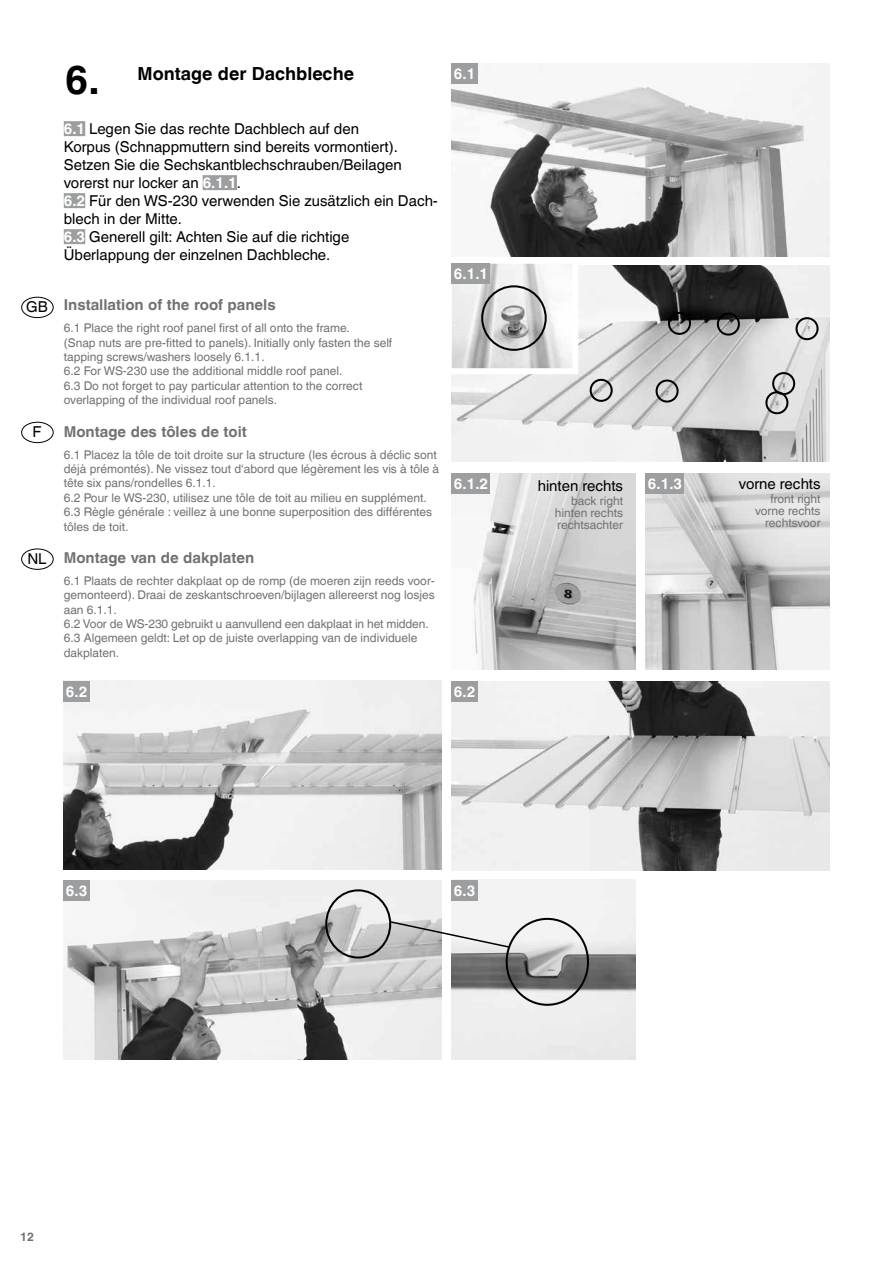
<style>
.page{position:relative;width:893px;height:1263px;background:#fff}
.page>*{position:absolute;margin:0;border:0;box-sizing:border-box;transform-origin:0 0}
.t1{font:700 40.5px "Helvetica World";color:#000}
.t2{font:700 18px "Helvetica World";color:#000}
.t3{font:15px/18px "Helvetica World";color:#000}
.t4{font:700 15px "Helvetica World";color:#707172}
.t5{font:700 15px "Helvetica World";color:#fff}
.t6{font:12px/14.4px "Helvetica World";color:#707172}
.t7{font:700 12px "Helvetica World";color:#707172}
.s1{font-weight:700;color:#fff}
</style>
<div class="page">
<div style="left:64px;top:121px;width:21px;height:15px;background:#9c9e9f"></div>
<div style="left:203px;top:175px;width:34px;height:15px;background:#9c9e9f"></div>
<div style="left:64px;top:193px;width:21px;height:15px;background:#9c9e9f"></div>
<div style="left:64px;top:229px;width:21px;height:15px;background:#9c9e9f"></div>
<div style="left:21px;top:297px;width:33px;height:21px;border:1px solid #000;border-radius:50%"></div>
<div style="left:21px;top:422px;width:33px;height:21px;border:1px solid #000;border-radius:50%"></div>
<div style="left:21px;top:549px;width:33px;height:21px;border:1px solid #000;border-radius:50%"></div>
<img style="left:452px;top:64px;width:377px;height:192px">
<img style="left:452px;top:265px;width:377px;height:197px">
<img style="left:64px;top:680px;width:377px;height:189px">
<img style="left:452px;top:681px;width:377px;height:189px">
<img style="left:64px;top:880px;width:377px;height:179px">
<img style="left:646px;top:473px;width:183px;height:197px">
<img style="left:452px;top:473px;width:183px;height:197px">
<img style="left:452px;top:880px;width:183px;height:179px">
<img style="left:453px;top:265px;width:118px;height:102px">
<div style="left:446px;top:258px;width:132px;height:116px;border:6px solid #fff"></div>
<div style="left:668px;top:312px;width:23px;height:23px;border:2px solid #000;border-radius:50%"></div>
<div style="left:765px;top:391px;width:23px;height:23px;border:2px solid #000;border-radius:50%"></div>
<div style="left:772px;top:372px;width:23px;height:23px;border:2px solid #000;border-radius:50%"></div>
<div style="left:795px;top:317px;width:24px;height:23px;border:2px solid #000;border-radius:50%"></div>
<div style="left:717px;top:313px;width:23px;height:23px;border:2px solid #000;border-radius:50%"></div>
<div style="left:656px;top:379px;width:23px;height:24px;border:2px solid #000;border-radius:50%"></div>
<div style="left:590px;top:379px;width:23px;height:23px;border:2px solid #000;border-radius:50%"></div>
<div style="left:481px;top:285px;width:66px;height:66px;border:2px solid #000;border-radius:50%"></div>
<div style="left:452px;top:64px;width:26px;height:20px;background:#9c9e9f"></div>
<div style="left:452px;top:264px;width:38px;height:20px;background:#9c9e9f"></div>
<div style="left:452px;top:473px;width:38px;height:20px;background:#9c9e9f"></div>
<div style="left:452px;top:681px;width:26px;height:21px;background:#9c9e9f"></div>
<div style="left:64px;top:681px;width:26px;height:21px;background:#9c9e9f"></div>
<div style="left:64px;top:880px;width:26px;height:20px;background:#9c9e9f"></div>
<div style="left:452px;top:880px;width:26px;height:20px;background:#9c9e9f"></div>
<div style="left:646px;top:473px;width:38px;height:20px;background:#9c9e9f"></div>
<div style="left:325px;top:889px;width:66px;height:69px;border:2px solid #000;border-radius:50%"></div>
<div style="left:506px;top:918px;width:83px;height:88px;border:2px solid #000;border-radius:50%"></div>
<svg style="left:389px;top:920px;width:122px;height:29px"></svg>
<p class="t3" style="left:26px;top:298px;width:23px">GB</p>
<p class="t3" style="left:33px;top:423px;width:10px">F</p>
<p class="t3" style="left:27px;top:550px;width:21px">NL</p>
<h1 class="t1" style="left:65px;top:57px;width:36px">6.</h1>
<h2 class="t2" style="left:138px;top:63px;width:218px">Montage der Dachbleche</h2>
<p class="t3" style="left:64px;top:120px;width:376px"><span class="s1">6.1</span> Legen Sie das rechte Dachblech auf den<br>Korpus (Schnappmuttern sind bereits vormontiert).<br>Setzen Sie die Sechskantblechschrauben/Beilagen vorerst nur locker an <span class="s1">6.1.1</span>.<br><span class="s1">6.2</span> Für den WS-230 verwenden Sie zusätzlich ein Dach&shy;blech in der Mitte.<br><span class="s1">6.3</span> Generell gilt: Achten Sie auf die richtige Überlappung der einzelnen Dachbleche.</p>
<p class="t4" style="left:64px;top:296px;width:213px">Installation of the roof panels</p>
<p class="t6" style="left:64px;top:321px;width:330px">6.1 Place the right roof panel first of all onto the frame.<br>(Snap nuts are pre-fitted to panels). Initially only fasten the self tapping screws/washers loosely 6.1.1.<br>6.2 For WS-230 use the additional middle roof panel.<br>6.3 Do not forget to pay particular attention to the correct overlapping of the individual roof panels.</p>
<p class="t4" style="left:64px;top:423px;width:185px">Montage des tôles de toit</p>
<p class="t6" style="left:64px;top:447px;width:377px">6.1 Placez la tôle de toit droite sur la structure (les écrous à déclic sont déjà prémontés). Ne vissez tout d‘abord que légèrement les vis à tôle à tête six pans/rondelles 6.1.1.<br>6.2 Pour le WS-230, utilisez une tôle de toit au milieu en supplément.<br>6.3 Règle générale : veillez à une bonne superposition des différentes tôles de toit.</p>
<p class="t4" style="left:64px;top:549px;width:192px">Montage van de dakplaten</p>
<p class="t6" style="left:64px;top:573px;width:373px">6.1 Plaats de rechter dakplaat op de romp (de moeren zijn reeds voor&shy;gemonteerd). Draai de zeskantschroeven/bijlagen allereerst nog losjes aan 6.1.1.<br>6.2 Voor de WS-230 gebruikt u aanvullend een dakplaat in het midden.<br>6.3 Algemeen geldt: Let op de juiste overlapping van de individuele dakplaten.</p>
<p class="t5" style="left:454px;top:65px;width:23px">6.1</p>
<p class="t5" style="left:454px;top:265px;width:36px">6.1.1</p>
<p class="t5" style="left:454px;top:475px;width:36px">6.1.2</p>
<p class="t5" style="left:66px;top:683px;width:23px">6.2</p>
<p class="t5" style="left:454px;top:683px;width:23px">6.2</p>
<p class="t3" style="left:538px;top:477px;width:87px">hinten rechts</p>
<p class="t6" style="left:555px;top:495px;width:70px;line-height:12px;text-align:justify;text-indent:16px">back right hinten rechts rechtsachter</p>
<p class="t5" style="left:648px;top:475px;width:36px">6.1.3</p>
<p class="t3" style="left:739px;top:474px;width:83px">vorne rechts</p>
<p class="t6" style="left:755px;top:493px;width:67px;line-height:12px;text-align:right">front right vorne rechts rechtsvoor</p>
<p class="t5" style="left:66px;top:882px;width:23px">6.3</p>
<p class="t5" style="left:454px;top:882px;width:23px">6.3</p>
<p class="t7" style="left:20px;top:1230px;width:15px">12</p>
</div>
